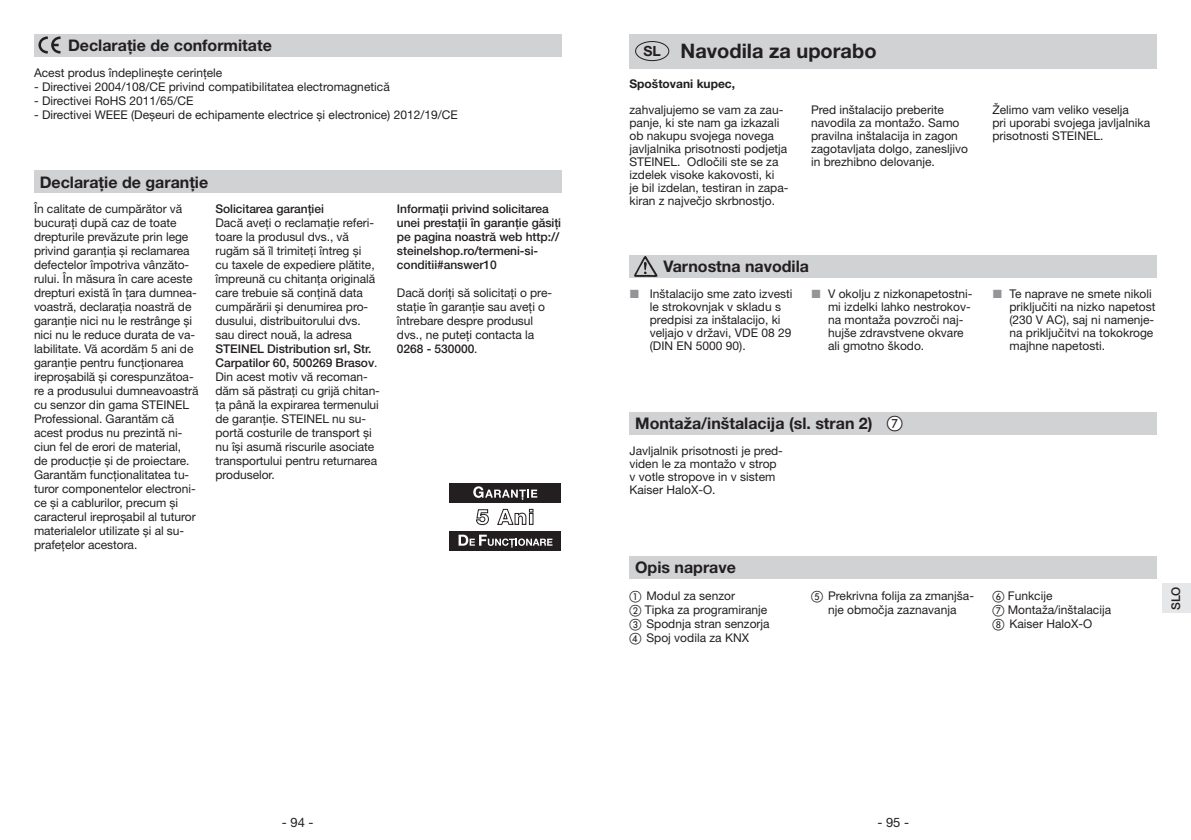
<style>
.page{position:relative;width:1191px;height:840px;background:#fff}
.page>*{position:absolute;margin:0;border:0;box-sizing:border-box;transform-origin:0 0}
.t1{font:700 20px "Helvetica Neue LT Pro";color:#231f20}
.t2{font:700 16px "Helvetica Neue LT Pro";color:#231f20}
.t3{font:16px "European Pi One";color:#231f20}
.t4{font:13px "Helvetica Neue LT Pro";color:#231f20}
.t5{font:12px/14px "Helvetica Neue LT Pro";letter-spacing:-.005em;color:#231f20}
.t6{font:500 12px/14px "Helvetica Neue LT Pro";letter-spacing:-.005em;color:#231f20}
.t7{font:700 12px "Helvetica Neue LT Pro";color:#231f20}
.s1{font-size:14px}
.s2{font-weight:500}
.s3{font-family:"European Pi Three";color:#939598}
.s4{font-family:"European Pi One"}
</style>
<div class="page">
<div style="left:1162px;top:583px;width:29px;height:29px;background:#e6e7e9"></div>
<div style="left:34px;top:170px;width:527px;height:23px;background:#d1d2d4"></div>
<div style="left:34px;top:34px;width:527px;height:23px;background:#d1d2d4"></div>
<svg style="left:38px;top:36px;width:22px;height:17px"></svg>
<div style="left:629px;top:556px;width:528px;height:22px;background:#d1d2d4"></div>
<div style="left:629px;top:412px;width:528px;height:22px;background:#d1d2d4"></div>
<div style="left:629px;top:34px;width:528px;height:34px;background:#d1d2d4"></div>
<div style="left:635px;top:41px;width:34px;height:20px;border:1px solid #231f20;border-radius:50%"></div>
<div style="left:629px;top:255px;width:528px;height:23px;background:#d1d2d4"></div>
<img style="left:634px;top:256px;width:24px;height:21px">
<div style="left:887px;top:415px;width:15px;height:15px;background:#fff;border-radius:50%"></div>
<div style="left:450px;top:530px;width:111px;height:20px;background:#231f20"></div>
<div style="left:450px;top:483px;width:111px;height:20px;background:#231f20"></div>
<svg style="left:458px;top:534px;width:94px;height:13px"></svg>
<svg style="left:473px;top:486px;width:64px;height:13px"></svg>
<svg style="left:476px;top:509px;width:13px;height:15px"></svg>
<svg style="left:497px;top:508px;width:36px;height:16px"></svg>
<h2 class="t2" style="left:68px;top:35px;width:205px">Declaraţie de conformitate</h2>
<p class="t5" style="left:34px;top:65px;width:190px">Acest produs îndeplineşte cerinţele</p>
<p class="t5" style="left:34px;top:79px;width:357px">- Directivei 2004/108/CE privind compatibilitatea electromagnetică</p>
<p class="t5" style="left:34px;top:93px;width:161px">- Directivei RoHS 2011/65/CE</p>
<p class="t5" style="left:34px;top:107px;width:425px">- Directivei WEEE (Deşeuri de echipamente electrice şi electronice) 2012/19/CE</p>
<h1 class="t1" style="left:643px;top:38px;width:234px"><span class="s1">SL</span> Navodila za uporabo</h1>
<p class="t7" style="left:629px;top:76px;width:107px">Spoštovani kupec,</p>
<p class="t5" style="left:629px;top:103px;width:160px;line-height:13px">zahvaljujemo se vam za zau&shy;panje, ki ste nam ga izkazali ob nakupu svojega novega javljalnika prisotnosti podjetja<br>STEINEL. Odločili ste se za izdelek visoke kakovosti, ki<br>je bil izdelan, testiran in zapa&shy;kiran z največjo skrbnostjo.</p>
<p class="t5" style="left:811px;top:103px;width:158px;line-height:13px">Pred inštalacijo preberite navodila za montažo. Samo pravilna inštalacija in zagon zagotavljata dolgo, zanesljivo in brezhibno delovanje.</p>
<p class="t5" style="left:992px;top:103px;width:159px;line-height:13px">Želimo vam veliko veselja<br>pri uporabi svojega javljalnika prisotnosti STEINEL.</p>
<h2 class="t2" style="left:40px;top:172px;width:170px">Declaraţie de garanţie</h2>
<p class="t5" style="left:34px;top:201px;width:166px">În calitate de cumpărător vă bucurați după caz de toate drepturile prevăzute prin lege privind garanția și reclamarea defectelor împotriva vânzăto&shy;rului. În măsura în care aceste drepturi există în țara dumnea&shy;voastră, declarația noastră de garanție nici nu le restrânge și nici nu le reduce durata de va&shy;labilitate. Vă acordăm 5 ani de garanție pentru funcționarea ireproșabilă și corespunzătoa&shy;re a produsului dumneavoastră cu senzor din gama STEINEL<br>Professional. Garantăm că acest produs nu prezintă ni&shy;ciun fel de erori de material,<br>de producţie şi de proiectare.<br>Garantăm funcţionalitatea tu&shy;turor componentelor electroni&shy;ce şi a cablurilor, precum şi caracterul ireproşabil al tuturor materialelor utilizate şi al su&shy;prafeţelor acestora.</p>
<p class="t6" style="left:215px;top:201px;width:110px">Solicitarea garanţiei</p>
<p class="t6" style="left:397px;top:201px;width:166px">Informaţii privind solicitarea unei prestaţii în garanţie găsiţi pe pagina noastră web http:// steinelshop.ro/termeni-si&shy;conditii#answer10</p>
<p class="t5" style="left:397px;top:285px;width:157px">Dacă doriţi să solicitaţi o pre&shy;staţie în garanţie sau aveţi o întrebare despre produsul dvs., ne puteţi contacta la<br><span class="s2">0268 - 530000</span>.</p>
<p class="t5" style="left:650px;top:287px;width:144px;line-height:13px;text-indent:-20px"><span class="s3">L</span> Inštalacijo sme zato izvesti le strokovnjak v skladu s predpisi za inštalacijo, ki veljajo v državi, VDE 08 29 (DIN EN 5000 90).</p>
<p class="t5" style="left:828px;top:287px;width:146px;line-height:13px;text-indent:-17px"><span class="s3">L</span> V okolju z nizkonapetostni&shy;mi izdelki lahko nestrokov&shy;na montaža povzroči naj&shy;hujše zdravstvene okvare ali gmotno škodo.</p>
<p class="t5" style="left:1009px;top:286px;width:148px;line-height:13px;text-indent:-17px"><span class="s3">L</span> Te naprave ne smete nikoli priključiti na nizko napetost (230 V AC), saj ni namenje&shy;na priključitvi na tokokroge majhne napetosti.</p>
<p class="t5" style="left:215px;top:215px;width:161px">Dacă aveţi o reclamaţie referi&shy;toare la produsul dvs., vă rugăm să îl trimiteţi întreg şi cu taxele de expediere plătite, împreună cu chitanţa originală care trebuie să conţină data cumpărării şi denumirea pro&shy;dusului, distribuitorului dvs. sau direct nouă, la adresa</p>
<p class="t5" style="left:215px;top:341px;width:166px"><span class="s2">STEINEL Distribution srl, Str.<br>Carpatilor 60, 500269 Brasov</span>.<br>Din acest motiv vă recoman&shy;dăm să păstraţi cu grijă chitan&shy;ţa până la expirarea termenului de garanţie. STEINEL nu su&shy;portă costurile de transport şi nu îşi asumă riscurile asociate transportului pentru returnarea produselor.</p>
<h2 class="t2" style="left:663px;top:256px;width:147px">Varnostna navodila</h2>
<h2 class="t3" style="left:887px;top:414px;width:17px">G</h2>
<h2 class="t2" style="left:635px;top:413px;width:239px">Montaža/inštalacija (sl. stran 2)</h2>
<p class="t5" style="left:629px;top:443px;width:155px;line-height:13px">Javljalnik prisotnosti je pred&shy;viden le za montažo v strop v votle stropove in v sistem<br>Kaiser HaloX-O.</p>
<h2 class="t2" style="left:635px;top:557px;width:102px">Opis naprave</h2>
<p class="t5" style="left:629px;top:588px;width:142px"><span class="s4">A</span> Modul za senzor<br><span class="s4">B</span> Tipka za programiranje<br><span class="s4">C</span> Spodnja stran senzorja<br><span class="s4">D</span> Spoj vodila za KNX</p>
<p class="t5" style="left:811px;top:588px;width:164px;text-align:center"><span class="s4">E</span> Prekrivna folija za zmanjša&shy;nje območja zaznavanja</p>
<p class="t5" style="left:992px;top:588px;width:120px"><span class="s4">F</span> Funkcije<br><span class="s4">G</span> Montaža/inštalacija<br><span class="s4">H</span> Kaiser HaloX-O</p>
<p class="t6" style="left:1168px;top:610px;width:25px;rotate:-90deg">SLO</p>
<p class="t4" style="left:282px;top:813px;width:33px">- 94 -</p>
<p class="t4" style="left:877px;top:813px;width:33px">- 95 -</p>
</div>
